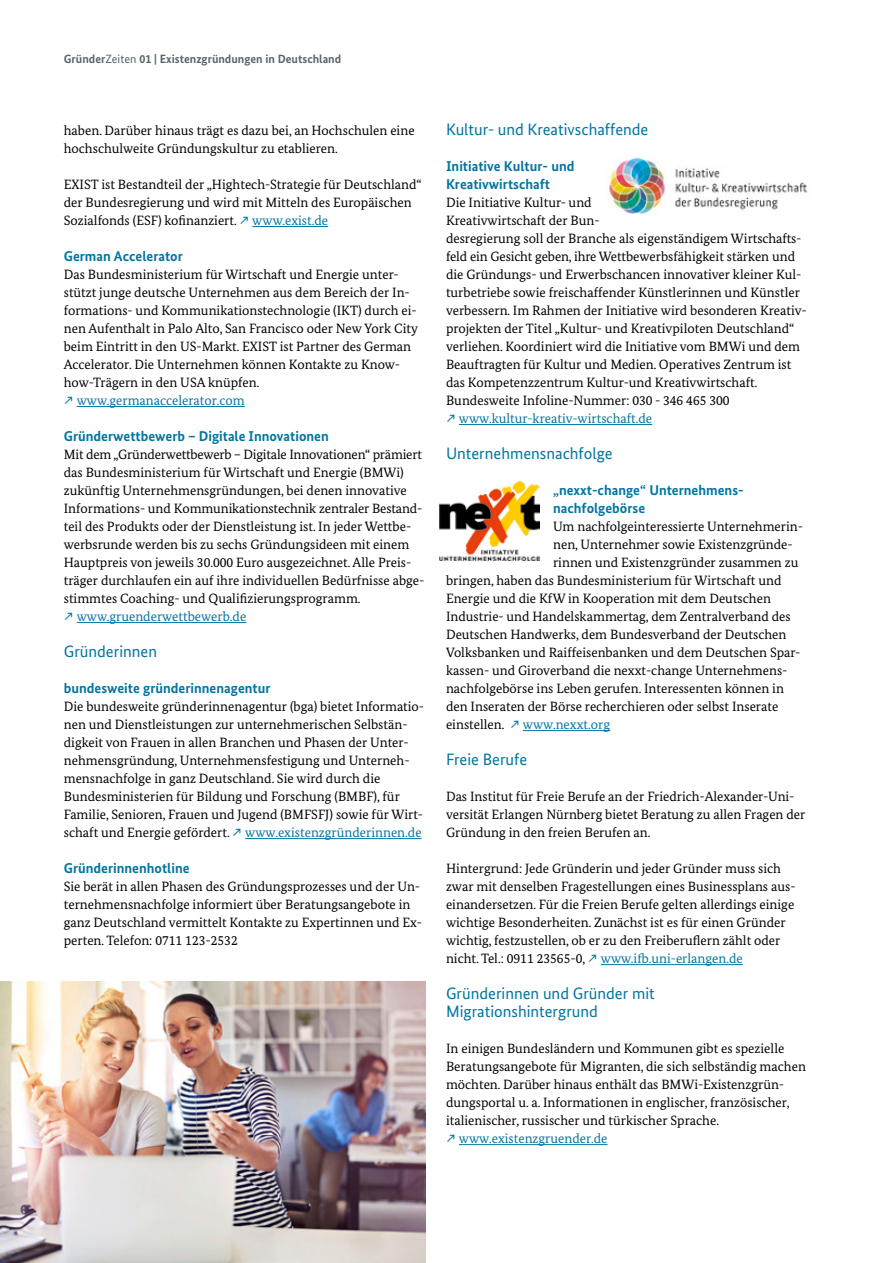
<style>
.page{position:relative;width:893px;height:1263px;background:#fff}
.page>*{position:absolute;margin:0;border:0;box-sizing:border-box;transform-origin:0 0}
.t1{font:16.5px/18px "Bundes Sans";color:#0075a0}
.t2{font:700 14.25px/18px "Bundes Sans";color:#0075a0}
.t3{font:13.5px/18px "Bundes Serif";color:#000}
.t4{font:13.5px "Bundes Serif";color:#0075a0}
.t5{font:700 12px "Bundes Sans";color:#57656c}
.s1{font-weight:400}
.s2{color:#0075a0}
</style>
<div class="page">
<hr style="left:892px;top:0;width:1px;height:1263px;background:#e5e9ec">
<hr style="left:459px;top:424px;width:193px;height:1px;background:#0075a0">
<hr style="left:523px;top:730px;width:87px;height:1px;background:#0075a0">
<hr style="left:601px;top:964px;width:142px;height:1px;background:#0075a0">
<hr style="left:459px;top:1144px;width:149px;height:1px;background:#0075a0">
<hr style="left:252px;top:226px;width:76px;height:1px;background:#0075a0">
<hr style="left:77px;top:406px;width:168px;height:1px;background:#0075a0">
<hr style="left:77px;top:622px;width:169px;height:1px;background:#0075a0">
<hr style="left:245px;top:838px;width:177px;height:1px;background:#0075a0">
<img style="left:0;top:981px;width:425px;height:282px">
<img style="left:608px;top:157px;width:200px;height:58px">
<img style="left:440px;top:481px;width:100px;height:80px">
<p class="t5" style="left:64px;top:52px;width:279px">Gründer<span class="s1">Zeiten</span> 01 | Existenzgründungen in Deutschland</p>
<p class="t3" style="left:64px;top:121px;width:352px">haben. Darüber hinaus trägt es dazu bei, an Hochschulen eine hochschulweite Gründungskultur zu etablieren.</p>
<p class="t3" style="left:64px;top:175px;width:359px">EXIST ist Bestandteil der „Hightech-Strategie für Deutschland“ der Bundesregierung und wird mit Mitteln des Europäischen<br>Sozialfonds (ESF) kofinanziert. <span class="s2">www.exist.de</span></p>
<h4 class="t2" style="left:64px;top:247px;width:121px">German Accelerator</h4>
<p class="t3" style="left:64px;top:265px;width:336px">Das Bundesministerium für Wirtschaft und Energie unter-</p>
<p class="t3" style="left:64px;top:283px;width:348px">stützt junge deutsche Unternehmen aus dem Bereich der In-</p>
<p class="t3" style="left:64px;top:301px;width:354px">formations- und Kommunikationstechnologie (IKT) durch ei-</p>
<p class="t3" style="left:64px;top:319px;width:356px">nen Aufenthalt in Palo Alto, San Francisco oder New York City</p>
<p class="t3" style="left:64px;top:337px;width:349px">beim Eintritt in den US-Markt. EXIST ist Partner des German</p>
<p class="t3" style="left:64px;top:355px;width:336px">Accelerator. Die Unternehmen können Kontakte zu Know-</p>
<p class="t3" style="left:64px;top:373px;width:197px">how-Trägern in den USA knüpfen.</p>
<p class="t4" style="left:77px;top:392px;width:170px">www.germanaccelerator.com</p>
<h4 class="t2" style="left:64px;top:427px;width:267px">Gründerwettbewerb – Digitale Innovationen</h4>
<p class="t3" style="left:64px;top:445px;width:360px">Mit dem „Gründerwettbewerb – Digitale Innovationen“ prämiert</p>
<p class="t3" style="left:64px;top:463px;width:342px">das Bundesministerium für Wirtschaft und Energie (BMWi)</p>
<p class="t3" style="left:64px;top:481px;width:344px">zukünftig Unternehmensgründungen, bei denen innovative</p>
<p class="t3" style="left:64px;top:499px;width:360px">Informations- und Kommunikationstechnik zentraler Bestand-</p>
<p class="t3" style="left:64px;top:517px;width:349px">teil des Produkts oder der Dienstleistung ist. In jeder Wettbe-</p>
<p class="t3" style="left:64px;top:535px;width:347px">werbsrunde werden bis zu sechs Gründungsideen mit einem</p>
<p class="t3" style="left:64px;top:553px;width:349px">Hauptpreis von jeweils 30.000 Euro ausgezeichnet. Alle Preis-</p>
<p class="t3" style="left:64px;top:571px;width:362px">träger durchlaufen ein auf ihre individuellen Bedürfnisse abge-</p>
<p class="t3" style="left:64px;top:589px;width:298px">stimmtes Coaching- und Qualifizierungsprogramm.</p>
<p class="t4" style="left:77px;top:608px;width:171px">www.gruenderwettbewerb.de</p>
<h3 class="t1" style="left:64px;top:642px;width:95px">Gründerinnen</h3>
<h4 class="t2" style="left:64px;top:679px;width:208px">bundesweite gründerinnenagentur</h4>
<p class="t3" style="left:64px;top:697px;width:362px">Die bundesweite gründerinnenagentur (bga) bietet Informatio&shy;nen und Dienstleistungen zur unternehmerischen Selbstän&shy;digkeit von Frauen in allen Branchen und Phasen der Unter&shy;nehmensgründung, Unternehmensfestigung und Unterneh&shy;mensnachfolge in ganz Deutschland. Sie wird durch die Bundesministerien für Bildung und Forschung (BMBF), für Familie, Senioren, Frauen und Jugend (BMFSFJ) sowie für Wirt&shy;schaft und Energie gefördert. <span class="s2">www.existenzgründerinnen.de</span></p>
<h4 class="t2" style="left:64px;top:859px;width:127px">Gründerinnenhotline</h4>
<p class="t3" style="left:64px;top:877px;width:360px">Sie berät in allen Phasen des Gründungsprozesses und der Un&shy;ternehmensnachfolge informiert über Beratungsangebote in ganz Deutschland vermittelt Kontakte zu Expertinnen und Ex&shy;perten. Telefon: 0711 123-2532</p>
<h3 class="t1" style="left:446px;top:120px;width:204px">Kultur- und Kreativschaffende</h3>
<h4 class="t2" style="left:446px;top:157px;width:130px">Initiative Kultur- und<br>Kreativwirtschaft</h4>
<p class="t3" style="left:446px;top:193px;width:147px">Die Initiative Kultur- und</p>
<p class="t3" style="left:446px;top:211px;width:155px">Kreativwirtschaft der Bun-</p>
<p class="t3" style="left:446px;top:229px;width:357px">desregierung soll der Branche als eigenständigem Wirtschafts-</p>
<p class="t3" style="left:446px;top:247px;width:351px">feld ein Gesicht geben, ihre Wettbewerbsfähigkeit stärken und</p>
<p class="t3" style="left:446px;top:265px;width:357px">die Gründungs- und Erwerbschancen innovativer kleiner Kul-</p>
<p class="t3" style="left:446px;top:283px;width:355px">turbetriebe sowie freischaffender Künstlerinnen und Künstler</p>
<p class="t3" style="left:446px;top:301px;width:362px">verbessern. Im Rahmen der Initiative wird besonderen Kreativ-</p>
<p class="t3" style="left:446px;top:319px;width:350px">projekten der Titel „Kultur- und Kreativpiloten Deutschland“</p>
<p class="t3" style="left:446px;top:337px;width:356px">verliehen. Koordiniert wird die Initiative vom BMWi und dem</p>
<p class="t3" style="left:446px;top:355px;width:347px">Beauftragten für Kultur und Medien. Operatives Zentrum ist</p>
<p class="t3" style="left:446px;top:373px;width:313px">das Kompetenzzentrum Kultur-und Kreativwirtschaft.</p>
<p class="t3" style="left:446px;top:391px;width:285px">Bundesweite Infoline-Nummer: 030 - 346 465 300</p>
<p class="t4" style="left:459px;top:410px;width:195px">www.kultur-kreativ-wirtschaft.de</p>
<h3 class="t1" style="left:446px;top:444px;width:168px">Unternehmensnachfolge</h3>
<h4 class="t2" style="left:553px;top:481px;width:190px">„nexxt-change“ Unternehmens&shy;nachfolgebörse</h4>
<p class="t3" style="left:553px;top:517px;width:252px">Um nachfolgeinteressierte Unternehmerin-</p>
<p class="t3" style="left:553px;top:535px;width:241px">nen, Unternehmer sowie Existenzgründe-</p>
<p class="t3" style="left:553px;top:553px;width:247px">rinnen und Existenzgründer zusammen zu</p>
<p class="t3" style="left:446px;top:571px;width:337px">bringen, haben das Bundesministerium für Wirtschaft und</p>
<p class="t3" style="left:446px;top:589px;width:326px">Energie und die KfW in Kooperation mit dem Deutschen</p>
<p class="t3" style="left:446px;top:607px;width:346px">Industrie- und Handelskammertag, dem Zentralverband des</p>
<p class="t3" style="left:446px;top:625px;width:342px">Deutschen Handwerks, dem Bundesverband der Deutschen</p>
<p class="t3" style="left:446px;top:643px;width:356px">Volksbanken und Raiffeisenbanken und dem Deutschen Spar-</p>
<p class="t3" style="left:446px;top:661px;width:343px">kassen- und Giroverband die nexxt-change Unternehmens-</p>
<p class="t3" style="left:446px;top:679px;width:339px">nachfolgebörse ins Leben gerufen. Interessenten können in</p>
<p class="t3" style="left:446px;top:697px;width:334px">den Inseraten der Börse recherchieren oder selbst Inserate</p>
<p class="t3" style="left:446px;top:715px;width:60px">einstellen.</p>
<p class="t4" style="left:523px;top:716px;width:89px">www.nexxt.org</p>
<h3 class="t1" style="left:446px;top:750px;width:83px">Freie Berufe</h3>
<p class="t3" style="left:446px;top:787px;width:361px">Das Institut für Freie Berufe an der Friedrich-Alexander-Uni&shy;versität Erlangen Nürnberg bietet Beratung zu allen Fragen der<br>Gründung in den freien Berufen an.</p>
<p class="t3" style="left:446px;top:859px;width:351px">Hintergrund: Jede Gründerin und jeder Gründer muss sich zwar mit denselben Fragestellungen eines Businessplans aus&shy;einandersetzen. Für die Freien Berufe gelten allerdings einige wichtige Besonderheiten. Zunächst ist es für einen Gründer wichtig, festzustellen, ob er zu den Freiberuflern zählt oder nicht. Tel.: 0911 23565-0, <span class="s2">www.ifb.uni-erlangen.de</span></p>
<h3 class="t1" style="left:446px;top:984px;width:210px">Gründerinnen und Gründer mit<br>Migrationshintergrund</h3>
<p class="t3" style="left:446px;top:1039px;width:340px">In einigen Bundesländern und Kommunen gibt es spezielle</p>
<p class="t3" style="left:446px;top:1057px;width:361px">Beratungsangebote für Migranten, die sich selbständig machen</p>
<p class="t3" style="left:446px;top:1075px;width:340px">möchten. Darüber hinaus enthält das BMWi-Existenzgrün-</p>
<p class="t3" style="left:446px;top:1093px;width:345px">dungsportal u. a. Informationen in englischer, französischer,</p>
<p class="t3" style="left:446px;top:1111px;width:274px">italienischer, russischer und türkischer Sprache.</p>
<p class="t4" style="left:459px;top:1130px;width:150px">www.existenzgruender.de</p>
</div>
